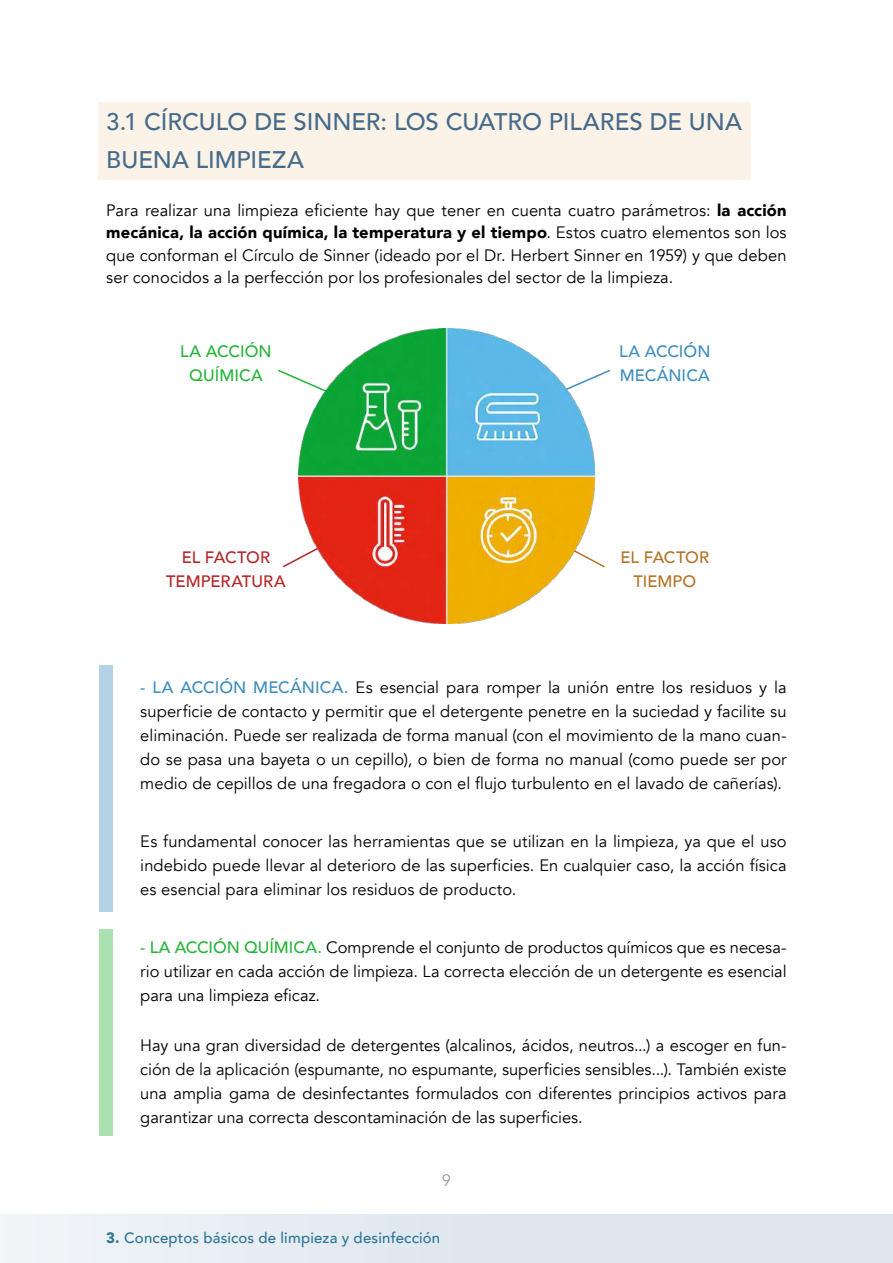
<style>
.page{position:relative;width:893px;height:1263px;background:#fff}
.page>*{position:absolute;margin:0;border:0;box-sizing:border-box;transform-origin:0 0}
.t1{font:500 24px/37.5px "Avenir";letter-spacing:-.005em;color:#456a8a}
.t2{font:16.5px/24px "Avenir";letter-spacing:.005em;color:#000;text-align:justify}
.t3{font:500 16.5px/24px "Avenir";color:#b32424;text-align:center}
.t4{font:500 16.5px/24px "Avenir";letter-spacing:.005em;color:#3d8dbf}
.t5{font:500 16.5px/24px "Avenir";letter-spacing:.005em;color:#24b338;text-align:center}
.t6{font:500 16.5px/24px "Avenir";letter-spacing:.005em;color:#b37124;text-align:center}
.t7{font:16.5px "Avenir";color:#999}
.t8{font:500 15px "Avenir";letter-spacing:.01em;color:#2d7496}
.s1{font-weight:900}
.s2{font-weight:500;color:#3d8dbf}
.s3{font-weight:500;color:#24b338}
</style>
<div class="page">
<div style="left:0;top:1214px;width:893px;height:49px;background:linear-gradient(to right,#eef2f6,#d8e2eb)"></div>
<svg style="left:283px;top:557px;width:16px;height:11px"></svg>
<svg style="left:278px;top:369px;width:21px;height:12px"></svg>
<svg style="left:594px;top:369px;width:17px;height:9px"></svg>
<svg style="left:594px;top:560px;width:11px;height:8px"></svg>
<div style="left:98px;top:102px;width:652px;height:78px;background:#fbf3e7"></div>
<img style="left:299px;top:328px;width:295px;height:296px">
<div style="left:99px;top:929px;width:14px;height:206px;background:#aae1b1"></div>
<div style="left:99px;top:665px;width:14px;height:247px;background:#b4d2e5"></div>
<h1 class="t1" style="left:106px;top:102px;width:637px">3.1 CÍRCULO DE SINNER: LOS CUATRO PILARES DE UNA<br>BUENA LIMPIEZA</h1>
<p class="t2" style="left:106px;top:199px;width:682px;line-height:22.5px">Para realizar una limpieza eficiente hay que tener en cuenta cuatro parámetros: <span class="s1">la acción mecánica, la acción química, la temperatura y el tiempo</span>. Estos cuatro elementos son los que conforman el Círculo de Sinner (ideado por el Dr. Herbert Sinner en 1959) y que deben ser conocidos a la perfección por los profesionales del sector de la limpieza.</p>
<p class="t5" style="left:180px;top:338px;width:93px">LA ACCIÓN<br>QUÍMICA</p>
<p class="t4" style="left:619px;top:338px;width:93px">LA ACCIÓN<br>MECÁNICA</p>
<p class="t3" style="left:166px;top:544px;width:121px">EL FACTOR<br>TEMPERATURA</p>
<p class="t6" style="left:621px;top:544px;width:90px">EL FACTOR<br>TIEMPO</p>
<p class="t2" style="left:140px;top:675px;width:648px"><span class="s2">- LA ACCIÓN MECÁNICA.</span> Es esencial para romper la unión entre los residuos y la superficie de contacto y permitir que el detergente penetre en la suciedad y facilite su eliminación. Puede ser realizada de forma manual (con el movimiento de la mano cuan&shy;do se pasa una bayeta o un cepillo), o bien de forma no manual (como puede ser por medio de cepillos de una fregadora o con el flujo turbulento en el lavado de cañerías).</p>
<p class="t2" style="left:140px;top:830px;width:648px">Es fundamental conocer las herramientas que se utilizan en la limpieza, ya que el uso indebido puede llevar al deterioro de las superficies. En cualquier caso, la acción física es esencial para eliminar los residuos de producto.</p>
<p class="t2" style="left:140px;top:936px;width:648px"><span class="s3">- LA ACCIÓN QUÍMICA.</span> Comprende el conjunto de productos químicos que es necesa&shy;rio utilizar en cada acción de limpieza. La correcta elección de un detergente es esencial para una limpieza eficaz.</p>
<p class="t2" style="left:140px;top:1033px;width:648px">Hay una gran diversidad de detergentes (alcalinos, ácidos, neutros...) a escoger en fun&shy;ción de la aplicación (espumante, no espumante, superficies sensibles...). También existe una amplia gama de desinfectantes formulados con diferentes principios activos para garantizar una correcta descontaminación de las superficies.</p>
<p class="t7" style="left:442px;top:1170px;width:11px">9</p>
<p class="t8" style="left:106px;top:1225px;width:335px"><span class="s1">3.</span> Conceptos básicos de limpieza y desinfección</p>
</div>
